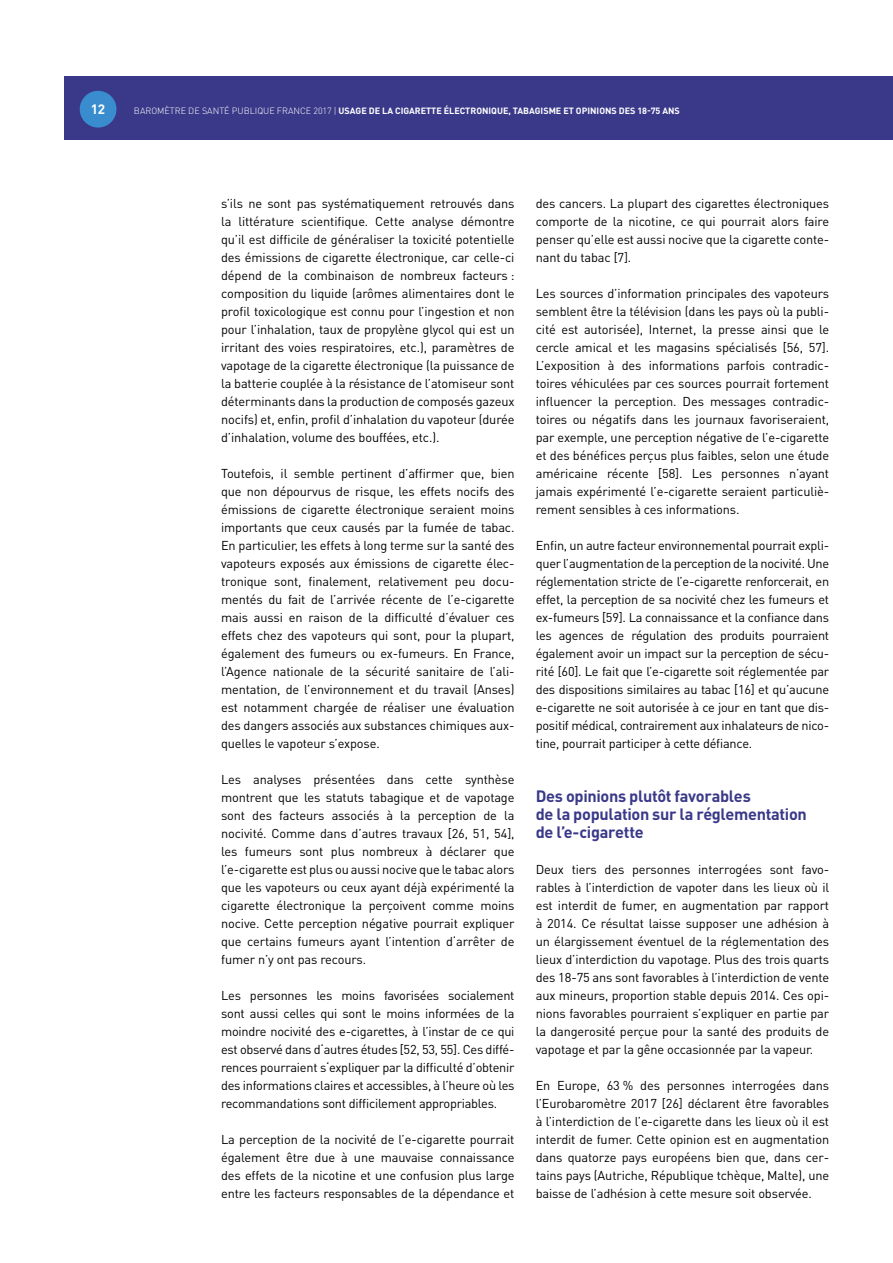
<style>
.page{position:relative;width:893px;height:1263px;background:#fff}
.page>*{position:absolute;margin:0;border:0;box-sizing:border-box;transform-origin:0 0}
.t1{font:700 16.35px/18px "DIN Pro";letter-spacing:-.02em;color:#3a3989}
.t2{font:700 13.5px "DIN Pro";color:#fff}
.t3{font:12.75px/18px "DIN Pro";letter-spacing:-.01em;color:#000;text-align:justify}
.t4{font:700 9px "DIN Pro";color:#fff}
.s1{font-weight:300}
</style>
<div class="page">
<div style="left:64px;top:77px;width:829px;height:63px;background:#3a3989"></div>
<div style="left:80px;top:91px;width:36px;height:37px;background:#398dcf;border-radius:50%"></div>
<p class="t2" style="left:91px;top:100px;width:16px">12</p>
<p class="t4" style="left:134px;top:105px;width:547px"><span class="s1">BAROMÈTRE DE SANTÉ PUBLIQUE FRANCE 2017 |</span> USAGE DE LA CIGARETTE ÉLECTRONIQUE, TABAGISME ET OPINIONS DES 18-75 ANS</p>
<p class="t3" style="left:221px;top:194px;width:295px">s’ils ne sont pas systématiquement retrouvés dans la littérature scientifique. Cette analyse démontre qu’il est difficile de généraliser la toxicité potentielle des émissions de cigarette électronique, car celle‑ci dépend de la combinaison de nombreux facteurs : composition du liquide (arômes alimentaires dont le profil toxicologique est connu pour l’ingestion et non pour l’inhalation, taux de propylène glycol qui est un irritant des voies respiratoires, etc.), paramètres de vapotage de la cigarette électronique (la puissance de la batterie couplée à la résistance de l’atomiseur sont déterminants dans la production de composés gazeux nocifs) et, enfin, profil d’inhalation du vapoteur (durée d’inhalation, volume des bouffées, etc.).</p>
<p class="t3" style="left:221px;top:464px;width:295px">Toutefois, il semble pertinent d’affirmer que, bien que non dépourvus de risque, les effets nocifs des émissions de cigarette électronique seraient moins importants que ceux causés par la fumée de tabac.<br>En particulier, les effets à long terme sur la santé des vapoteurs exposés aux émissions de cigarette élec‑ tronique sont, finalement, relativement peu docu‑ mentés du fait de l’arrivée récente de l’e‑cigarette mais aussi en raison de la difficulté d’évaluer ces effets chez des vapoteurs qui sont, pour la plupart, également des fumeurs ou ex‑fumeurs. En France, l’Agence nationale de la sécurité sanitaire de l’ali‑ mentation, de l’environnement et du travail (Anses) est notamment chargée de réaliser une évaluation des dangers associés aux substances chimiques aux‑ quelles le vapoteur s’expose.</p>
<p class="t3" style="left:221px;top:770px;width:295px">Les analyses présentées dans cette synthèse montrent que les statuts tabagique et de vapotage sont des facteurs associés à la perception de la nocivité. Comme dans d’autres travaux [26, 51, 54], les fumeurs sont plus nombreux à déclarer que l’e‑cigarette est plus ou aussi nocive que le tabac alors que les vapoteurs ou ceux ayant déjà expérimenté la cigarette électronique la perçoivent comme moins nocive. Cette perception négative pourrait expliquer que certains fumeurs ayant l’intention d‘arrêter de fumer n’y ont pas recours.</p>
<p class="t3" style="left:221px;top:986px;width:295px">Les personnes les moins favorisées socialement sont aussi celles qui sont le moins informées de la moindre nocivité des e‑cigarettes, à l’instar de ce qui est observé dans d‘autres études [52, 53, 55]. Ces diffé‑ rences pourraient s‘expliquer par la difficulté d’obtenir des informations claires et accessibles, à l’heure où les recommandations sont difficilement appropriables.</p>
<p class="t3" style="left:221px;top:1130px;width:295px">La perception de la nocivité de l’e‑cigarette pourrait également être due à une mauvaise connaissance des effets de la nicotine et une confusion plus large entre les facteurs responsables de la dépendance et</p>
<p class="t3" style="left:536px;top:194px;width:295px">des cancers. La plupart des cigarettes électroniques comporte de la nicotine, ce qui pourrait alors faire penser qu’elle est aussi nocive que la cigarette conte‑ nant du tabac [7].</p>
<p class="t3" style="left:536px;top:284px;width:295px">Les sources d’information principales des vapoteurs semblent être la télévision (dans les pays où la publi‑ cité est autorisée), Internet, la presse ainsi que le cercle amical et les magasins spécialisés [56, 57].<br>L’exposition à des informations parfois contradic‑ toires véhiculées par ces sources pourrait fortement influencer la perception. Des messages contradic‑ toires ou négatifs dans les journaux favoriseraient, par exemple, une perception négative de l’e‑cigarette et des bénéfices perçus plus faibles, selon une étude américaine récente [58]. Les personnes n’ayant jamais expérimenté l’e‑cigarette seraient particuliè‑ rement sensibles à ces informations.</p>
<p class="t3" style="left:536px;top:536px;width:295px">Enfin, un autre facteur environnemental pourrait expli‑ quer l’augmentation de la perception de la nocivité. Une réglementation stricte de l’e‑cigarette renforcerait, en effet, la perception de sa nocivité chez les fumeurs et ex‑fumeurs [59]. La connaissance et la confiance dans les agences de régulation des produits pourraient également avoir un impact sur la perception de sécu‑ rité [60]. Le fait que l’e‑cigarette soit réglementée par des dispositions similaires au tabac [16] et qu’aucune e‑cigarette ne soit autorisée à ce jour en tant que dis‑ positif médical, contrairement aux inhalateurs de nico‑ tine, pourrait participer à cette défiance.</p>
<p class="t1" style="left:536px;top:786px;width:273px">Des opinions plutôt favorables<br>de la population sur la réglementation de l’e‑cigarette</p>
<p class="t3" style="left:536px;top:860px;width:295px">Deux tiers des personnes interrogées sont favo‑ rables à l’interdiction de vapoter dans les lieux où il est interdit de fumer, en augmentation par rapport à 2014. Ce résultat laisse supposer une adhésion à un élargissement éventuel de la réglementation des lieux d’interdiction du vapotage. Plus des trois quarts des 18‑75 ans sont favorables à l’interdiction de vente aux mineurs, proportion stable depuis 2014. Ces opi‑ nions favorables pourraient s’expliquer en partie par la dangerosité perçue pour la santé des produits de vapotage et par la gêne occasionnée par la vapeur.</p>
<p class="t3" style="left:536px;top:1076px;width:295px">En Europe, 63 % des personnes interrogées dans l’Eurobaromètre 2017 [26] déclarent être favorables à l’interdiction de l’e‑cigarette dans les lieux où il est interdit de fumer. Cette opinion est en augmentation dans quatorze pays européens bien que, dans cer‑ tains pays (Autriche, République tchèque, Malte), une baisse de l’adhésion à cette mesure soit observée.</p>
</div>
